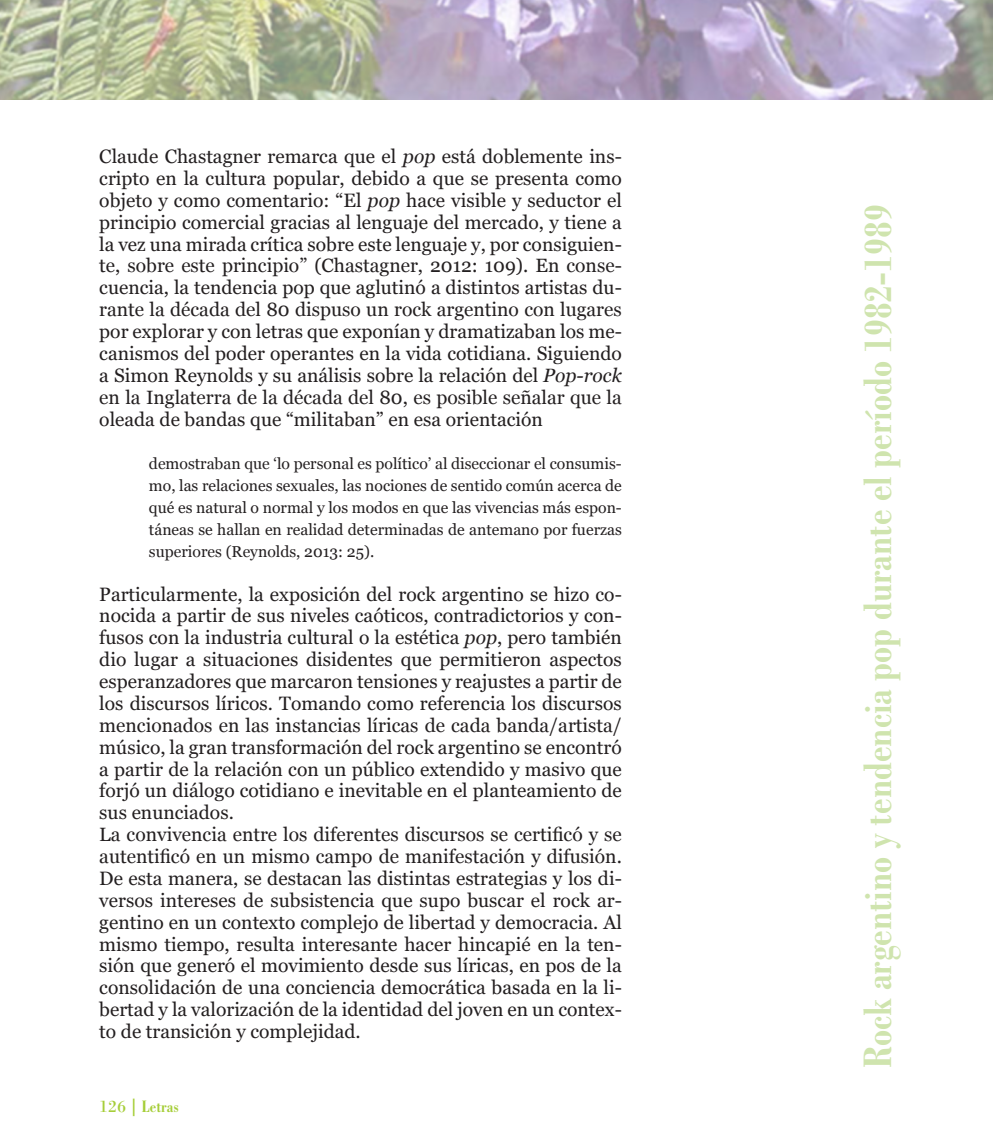
<style>
.page{position:relative;width:993px;height:1141px;background:#fff}
.page>*{position:absolute;margin:0;border:0;box-sizing:border-box;transform-origin:0 0}
.t1{font:700 condensed 42px "Bodoni BT";color:#cfe4ae}
.t2{font:19.25px/21.9px "Georgia";color:#231f20;text-align:justify}
.t3{font:700 condensed 17.5px "Bodoni BT";color:#a6ce39}
.t4{font:15.75px/21.9px "Georgia";color:#231f20;text-align:justify}
.s1{font-style:italic}
.s2{font-family:"Georgia 2"}
.s3{font-weight:400;font-stretch:normal}
</style>
<div class="page">
<img style="left:0;top:0;width:992px;height:99px">
<p class="t2" style="left:99px;top:146px;width:524px">Claude Chastagner remarca que el <span class="s1">pop</span> está doblemente ins&shy;cripto en la cultura popular, debido a que se presenta como objeto y como comentario: “El <span class="s1">pop</span> hace visible y seductor el principio comercial gracias al lenguaje del mercado, y tiene a la vez una mirada crítica sobre este lenguaje y, por consiguien&shy;<span class="s2">te, sobre este principio” (Chastagner, 2012: 109). En conse&shy;</span>cuencia, la tendencia pop que aglutinó a distintos artistas du&shy;<span class="s2">rante la década del 80 dispuso un rock argentino con lugares </span>por explorar y con letras que exponían y dramatizaban los me&shy;canismos del poder operantes en la vida cotidiana. Siguiendo a Simon Reynolds y su análisis sobre la relación del <span class="s1">Pop-rock </span><span class="s2">en la Inglaterra de la década del 80, es posible señalar que la </span>oleada de bandas que “militaban” en esa orientación</p>
<p class="t4" style="left:149px;top:453px;width:474px"><span class="s2">demostraban que ‘lo personal es político’ al diseccionar el consumis&shy;</span>mo, las relaciones sexuales, las nociones de sentido común acerca de qué es natural o normal y los modos en que las vivencias más espon&shy;táneas se hallan en realidad determinadas de antemano por fuerzas <span class="s2">superiores (Reynolds, 2013: 25).</span></p>
<p class="t2" style="left:99px;top:583px;width:524px">Particularmente, la exposición del rock argentino se hizo co&shy;nocida a partir de sus niveles caóticos, contradictorios y con&shy;fusos con la industria cultural o la estética <span class="s1">pop</span>, pero también dio lugar a situaciones disidentes que permitieron aspectos esperanzadores que marcaron tensiones y reajustes a partir de los discursos líricos. Tomando como referencia los discursos <span class="s2">mencionados en las instancias líricas de cada banda/artista/ </span>músico, la gran transformación del rock argentino se encontró a partir de la relación con un público extendido y masivo que forjó un diálogo cotidiano e inevitable en el planteamiento de sus enunciados.</p>
<p class="t2" style="left:99px;top:824px;width:524px"><span class="s2">La convivencia entre los diferentes discursos se certificó y se autentificó en un mismo campo de manifestación y difusión.<br></span>De esta manera, se destacan las distintas estrategias y los di&shy;versos intereses de subsistencia que supo buscar el rock ar&shy;gentino en un contexto complejo de libertad y democracia. Al mismo tiempo, resulta interesante hacer hincapié en la ten&shy;sión que generó el movimiento desde sus líricas, en pos de la consolidación de una conciencia democrática basada en la li&shy;bertad y la valorización de la identidad del joven en un contex&shy;to de transición y complejidad.</p>
<p class="t3" style="left:99px;top:1096px;width:81px"><span class="s3">126</span> | Letras</p>
<p class="t1" style="left:852px;top:1068px;width:865px;rotate:-90deg">Rock argentino y tendencia pop durante el período 1982-1989</p>
</div>
